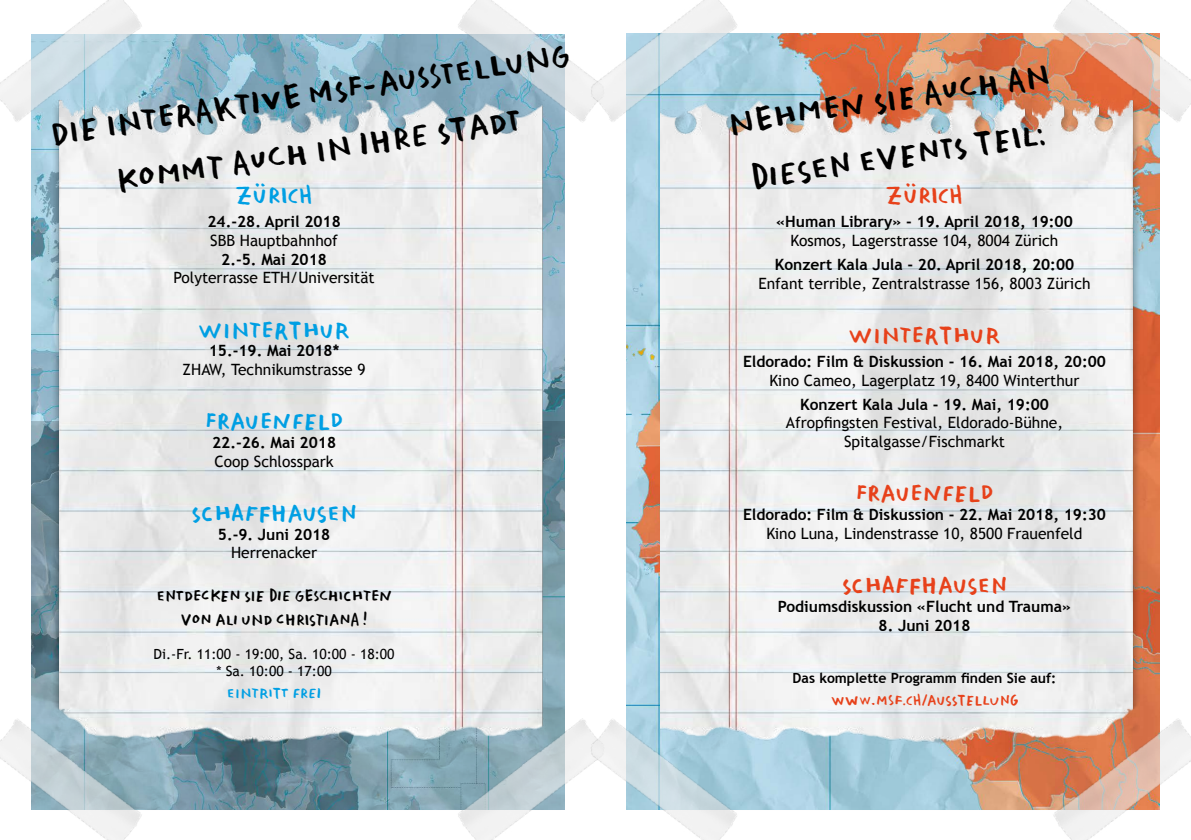
<style>
.page{position:relative;width:1191px;height:840px;background:#fff}
.page>*{position:absolute;margin:0;border:0;box-sizing:border-box;transform-origin:0 0}
.t1{font:40.6px/57.2px "Olifont";color:#000;text-align:center}
.t2{font:29.6px "Olifont";color:#009fe3}
.t3{font:29.6px "Olifont";color:#e7411a}
.t4{font:20px/24px "Olifont";letter-spacing:-.01em;color:#000;text-align:center}
.t5{font:18.4px "Olifont";color:#e7411a}
.t6{font:18.4px "Olifont";color:#009fe3}
.t7{font:15.6px/18.6px "Trebuchet MS";color:#000;text-align:center}
.t8{font:700 15.6px "Trebuchet MS";color:#000}
.t9{font:14px/16.8px "Trebuchet MS";color:#000;text-align:center}
.t10{font:700 14px "Trebuchet MS";color:#000}
</style>
<div class="page">
<img style="left:31px;top:34px;width:533px;height:387px">
<img style="left:31px;top:421px;width:533px;height:254px">
<img style="left:45px;top:84px;width:515px;height:726px">
<img style="left:432px;top:675px;width:140px;height:164px">
<img style="left:432px;top:0;width:140px;height:164px">
<img style="left:0;top:675px;width:166px;height:164px">
<img style="left:0;top:0;width:166px;height:164px">
<img style="left:626px;top:33px;width:533px;height:642px">
<img style="left:660px;top:84px;width:487px;height:726px">
<img style="left:1027px;top:675px;width:164px;height:164px">
<img style="left:1027px;top:0;width:164px;height:164px">
<img style="left:572px;top:675px;width:190px;height:164px">
<img style="left:572px;top:0;width:190px;height:164px">
<h1 class="t1" style="left:46px;top:106px;width:527px;rotate:-9deg">Die interaktive MSF-Ausstellung kommt auch in Ihre Stadt</h1>
<h2 class="t2" style="left:235px;top:173px;width:80px">Zürich</h2>
<p class="t8" style="left:207px;top:212px;width:135px">24.-28. April 2018</p>
<p class="t7" style="left:210px;top:231px;width:129px">SBB Hauptbahnhof</p>
<p class="t8" style="left:221px;top:249px;width:107px">2.-5. Mai 2018</p>
<p class="t7" style="left:173px;top:268px;width:203px">Polyterrasse ETH/Universität</p>
<h2 class="t2" style="left:198px;top:308px;width:153px">Winterthur</h2>
<p class="t8" style="left:209px;top:341px;width:132px">15.-19. Mai 2018*</p>
<p class="t7" style="left:183px;top:360px;width:184px">ZHAW, Technikumstrasse 9</p>
<h2 class="t2" style="left:205px;top:399px;width:140px">Frauenfeld</h2>
<p class="t8" style="left:212px;top:432px;width:125px">22.-26. Mai 2018</p>
<p class="t7" style="left:214px;top:452px;width:121px">Coop Schlosspark</p>
<h2 class="t2" style="left:192px;top:491px;width:166px">Schaffhausen</h2>
<p class="t8" style="left:218px;top:524px;width:114px">5.-9. Juni 2018</p>
<p class="t7" style="left:231px;top:543px;width:87px">Herrenacker</p>
<p class="t4" style="left:156px;top:583px;width:237px">Entdecken Sie die Geschichten von Ali und Christiana !</p>
<p class="t9" style="left:153px;top:645px;width:242px">Di.-Fr. 11:00 - 19:00, Sa. 10:00 - 18:00 * Sa. 10:00 - 17:00</p>
<p class="t6" style="left:227px;top:679px;width:96px">Eintritt frei</p>
<h1 class="t1" style="left:723px;top:96px;width:325px;rotate:-9deg">Nehmen Sie auch an diesen Events teil:</h1>
<h2 class="t3" style="left:885px;top:173px;width:80px">Zürich</h2>
<p class="t8" style="left:776px;top:212px;width:298px">«Human Library» - 19. April 2018, 19:00</p>
<p class="t7" style="left:790px;top:231px;width:269px">Kosmos, Lagerstrasse 104, 8004 Zürich</p>
<p class="t8" style="left:775px;top:254px;width:301px">Konzert Kala Jula - 20. April 2018, 20:00</p>
<p class="t7" style="left:758px;top:274px;width:334px">Enfant terrible, Zentralstrasse 156, 8003 Zürich</p>
<h2 class="t3" style="left:849px;top:313px;width:153px">Winterthur</h2>
<p class="t8" style="left:743px;top:351px;width:364px">Eldorado: Film &amp; Diskussion - 16. Mai 2018, 20:00</p>
<p class="t7" style="left:769px;top:371px;width:311px">Kino Cameo, Lagerplatz 19, 8400 Winterthur</p>
<p class="t8" style="left:800px;top:394px;width:250px">Konzert Kala Jula - 19. Mai, 19:00</p>
<p class="t7" style="left:786px;top:413px;width:279px">Afropfingsten Festival, Eldorado-Bühne,<br>Spitalgasse/Fischmarkt</p>
<h2 class="t3" style="left:855px;top:471px;width:140px">Frauenfeld</h2>
<p class="t8" style="left:743px;top:504px;width:364px">Eldorado: Film &amp; Diskussion - 22. Mai 2018, 19:30</p>
<p class="t7" style="left:766px;top:524px;width:318px">Kino Luna, Lindenstrasse 10, 8500 Frauenfeld</p>
<h2 class="t3" style="left:842px;top:563px;width:166px">Schaffhausen</h2>
<p class="t8" style="left:778px;top:596px;width:295px">Podiumsdiskussion «Flucht und Trauma»</p>
<p class="t8" style="left:878px;top:615px;width:93px">8. Juni 2018</p>
<p class="t10" style="left:792px;top:668px;width:265px">Das komplette Programm finden Sie auf:</p>
<p class="t5" style="left:830px;top:686px;width:189px">www.msf.ch/ausstellung</p>
</div>
